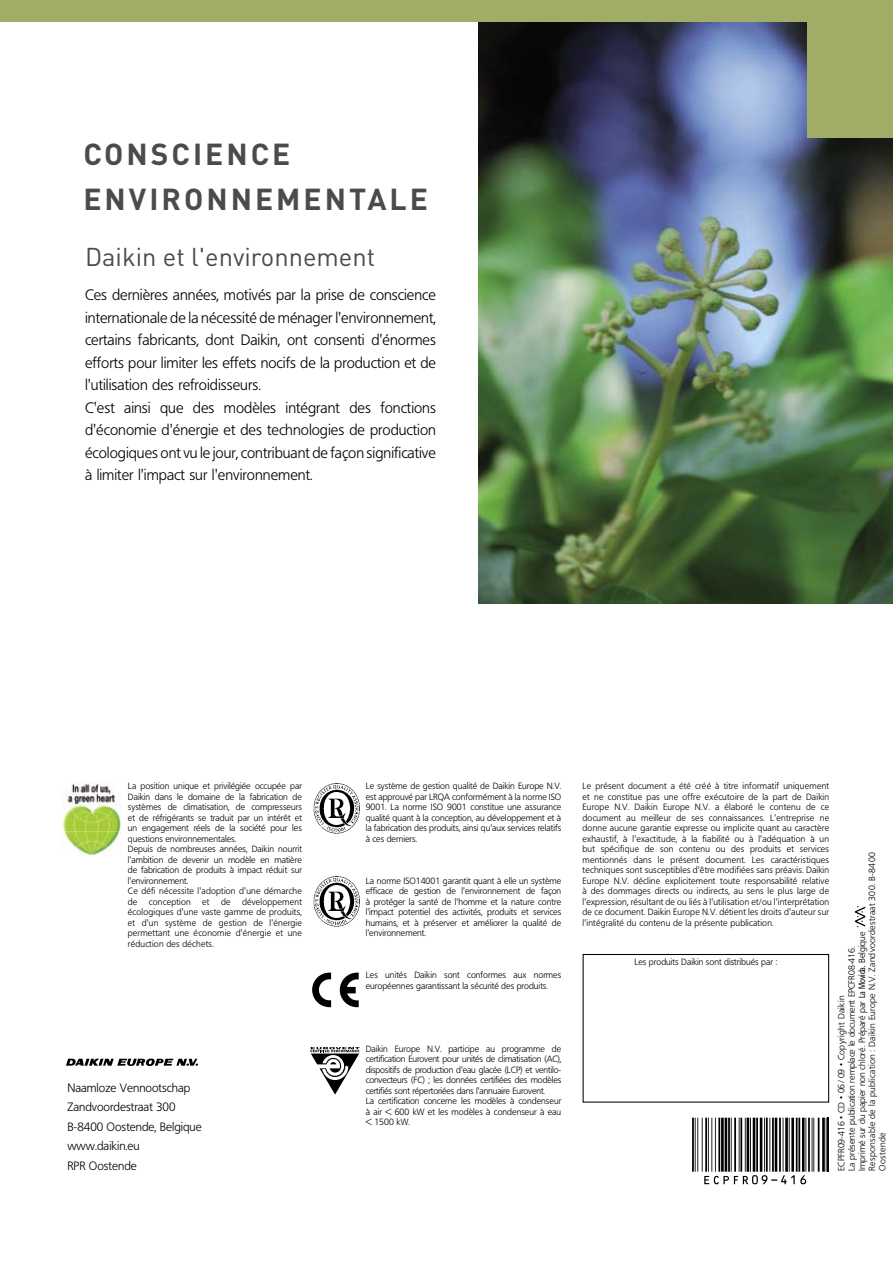
<style>
.page{position:relative;width:893px;height:1263px;background:#fff}
.page>*{position:absolute;margin:0;border:0;box-sizing:border-box;transform-origin:0 0}
.t1{font:700 30px/45px "DIN";letter-spacing:.1em;color:#4b4b4b}
.t2{font:25.5px "DIN";color:#4b4b4b}
.t3{font:300 15px/22.5px "Frutiger BSK45";color:#000}
.t4{font:300 12px/19.5px "Frutiger BSK45";color:#000}
.t5{font:300 9px/10.5px "Frutiger BSK45";color:#000}
.t6{font:300 9px "Frutiger BSK45";letter-spacing:.02em;color:#000}
.s1{font-family:"Frutiger Narrow BSK57 Roman";font-weight:400}
</style>
<div class="page">
<img style="left:478px;top:21px;width:415px;height:583px">
<img style="left:63px;top:783px;width:58px;height:72px">
<div style="left:807px;top:0;width:86px;height:137px;background:#a1ac66"></div>
<div style="left:0;top:0;width:893px;height:21px;background:#a1ac66"></div>
<hr style="left:697px;top:1118px;width:1px;height:54px;background:#000">
<hr style="left:695px;top:1118px;width:1px;height:54px;background:#000">
<hr style="left:692px;top:1118px;width:2px;height:54px;background:#000">
<svg style="left:702px;top:1118px;width:104px;height:66px"></svg>
<hr style="left:813px;top:1118px;width:1px;height:54px;background:#000">
<hr style="left:812px;top:1118px;width:1px;height:54px;background:#000">
<hr style="left:808px;top:1118px;width:2px;height:54px;background:#000">
<hr style="left:826px;top:1118px;width:1px;height:54px;background:#000">
<hr style="left:822px;top:1118px;width:3px;height:54px;background:#000">
<hr style="left:818px;top:1118px;width:1px;height:54px;background:#000">
<hr style="left:827px;top:1118px;width:2px;height:54px;background:#000">
<svg style="left:855px;top:906px;width:10px;height:21px"></svg>
<div style="left:583px;top:954px;width:246px;height:148px;border:1px solid #000"></div>
<svg style="left:66px;top:1058px;width:132px;height:8px"></svg>
<img style="left:313px;top:783px;width:47px;height:50px">
<svg style="left:312px;top:972px;width:19px;height:35px"></svg>
<svg style="left:340px;top:973px;width:19px;height:34px"></svg>
<img style="left:313px;top:876px;width:47px;height:50px">
<svg style="left:310px;top:1047px;width:50px;height:47px"></svg>
<h1 class="t1" style="left:83px;top:131px;width:346px">CONSCIENCE<br>ENVIRONNEMENTALE</h1>
<h2 class="t2" style="left:85px;top:243px;width:292px">Daikin et l'environnement</h2>
<p class="t3" style="left:85px;top:284px;width:352px">Ces dernières années, motivés par la prise de conscience internationale de la nécessité de ménager l'environnement, certains fabricants, dont Daikin, ont consenti d'énormes efforts pour limiter les effets nocifs de la production et de l'utilisation des refroidisseurs.<br>C'est ainsi que des modèles intégrant des fonctions d'économie d'énergie et des technologies de production écologiques ont vu le jour, contribuant de façon significative à limiter l'impact sur l'environnement.</p>
<p class="t5" style="left:128px;top:781px;width:176px">La position unique et privilégiée occupée par Daikin dans le domaine de la fabrication de systèmes de climatisation, de compresseurs et de réfrigérants se traduit par un intérêt et un engagement réels de la société pour les questions environnementales.<br>Depuis de nombreuses années, Daikin nourrit l'ambition de devenir un modèle en matière de fabrication de produits à impact réduit sur l'environnement.<br>Ce défi nécessite l'adoption d'une démarche de</p>
<p class="t5" style="left:128px;top:896px;width:176px;text-align:justify;text-indent:114px">développement écologiques d'une vaste gamme de produits, et d'un système de gestion de l'énergie permettant une économie d'énergie et une réduction des déchets.</p>
<p class="t6" style="left:149px;top:896px;width:43px">conception</p>
<p class="t5" style="left:202px;top:896px;width:9px">et</p>
<p class="t5" style="left:221px;top:896px;width:11px">de</p>
<h3 class="t4" style="left:67px;top:1078px;width:136px">Naamloze Vennootschap<br>Zandvoordestraat 300<br>B-8400 Oostende, Belgique www.daikin.eu<br>RPR Oostende</h3>
<p class="t5" style="left:366px;top:781px;width:197px;text-align:justify">Le système de gestion qualité de Daikin Europe N.V. est approuvé par LRQA conformément à la norme ISO 9001. La norme ISO 9001 constitue une assurance qualité quant à la conception, au développement et à la fabrication des produits, ainsi qu'aux services relatifs à ces derniers.</p>
<p class="t5" style="left:366px;top:875px;width:197px;text-align:justify">La norme ISO14001 garantit quant à elle un système efficace de gestion de l'environnement de façon à protéger la santé de l'homme et la nature contre l'impact potentiel des activités, produits et services humains, et à préserver et améliorer la qualité de l'environnement.</p>
<p class="t5" style="left:366px;top:970px;width:197px">Les unités Daikin sont conformes aux normes européennes garantissant la sécurité des produits.</p>
<p class="t5" style="left:366px;top:1043px;width:197px">Daikin Europe N.V. participe au programme de certification Eurovent pour unités de climatisation (AC), dispositifs de production d'eau glacée (LCP) et ventilo&shy;convecteurs (FC) ; les données certifiées des modèles certifiés sont répertoriées dans l'annuaire Eurovent.<br>La certification concerne les modèles à condenseur à air &lt; 600 kW et les modèles à condenseur à eau &lt; 1500 kW.</p>
<p class="t5" style="left:583px;top:781px;width:248px;text-align:justify">Le présent document a été créé à titre informatif uniquement et ne constitue pas une offre exécutoire de la part de Daikin Europe N.V. Daikin Europe N.V. a élaboré le contenu de ce document au meilleur de ses connaissances. L'entreprise ne donne aucune garantie expresse ou implicite quant au caractère exhaustif, à l'exactitude, à la fiabilité ou à l'adéquation à un but spécifique de son contenu ou des produits et services mentionnés dans le présent document. Les caractéristiques techniques sont susceptibles d'être modifiées sans préavis. Daikin Europe N.V. décline explicitement toute responsabilité relative à des dommages directs ou indirects, au sens le plus large de l'expression, résultant de ou liés à l'utilisation et/ou l'interprétation de ce document. Daikin Europe N.V. détient les droits d'auteur sur l'intégralité du contenu de la présente publication.</p>
<p class="t5" style="left:634px;top:956px;width:145px">Les produits Daikin sont distribués par :</p>
<p class="t5" style="left:836px;top:1171px;width:320px;rotate:-90deg">ECPFR09-416 • CD • 06/09 • Copyright Daikin<br>La présente publication remplace le document EPCFR08-416.<br>Imprimé sur du papier non chloré. Préparé par <span class="s1">La Movida.</span> Belgique<br>Responsable de la publication : Daikin Europe N.V. Zandvoordestraat 300. B-8400<br>Oostende</p>
</div>
